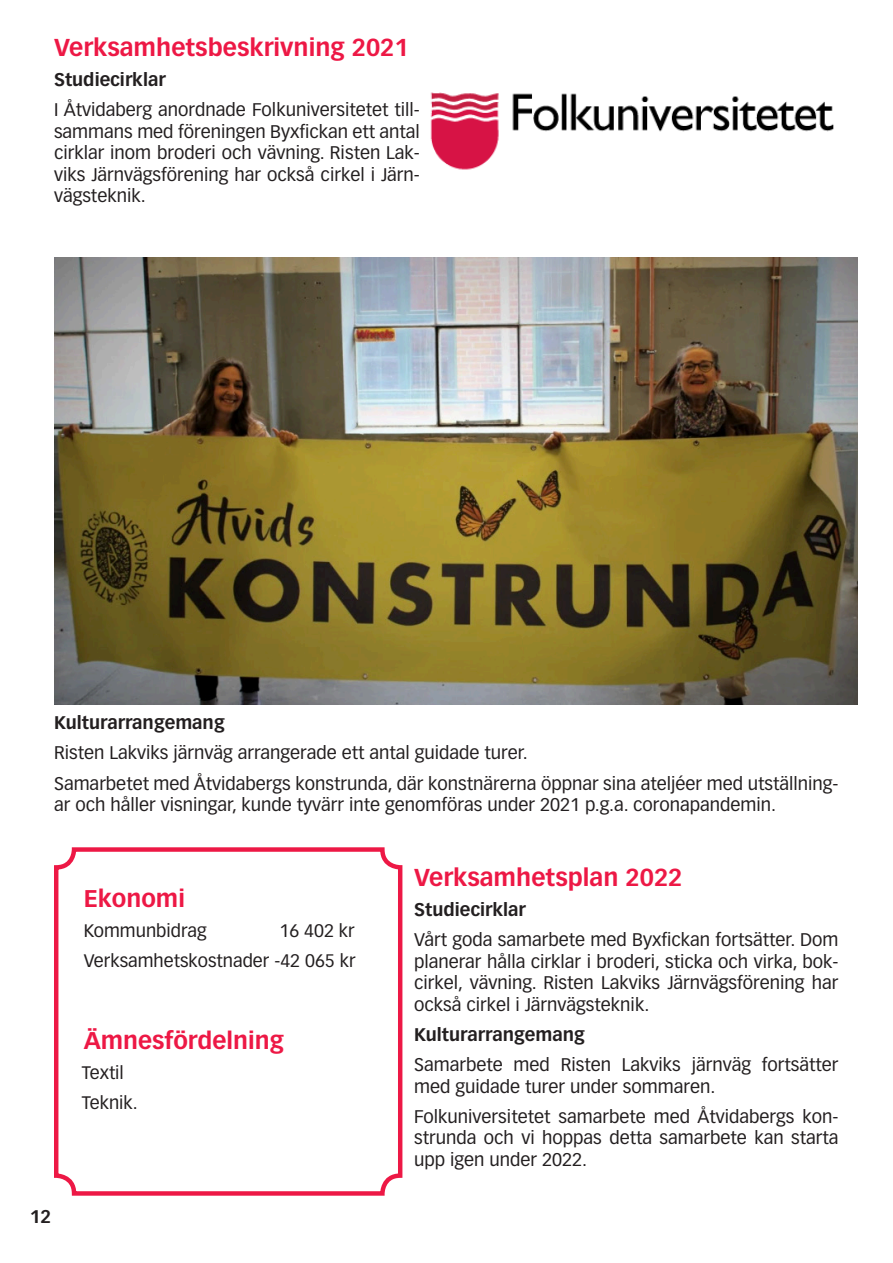
<style>
.page{position:relative;width:893px;height:1263px;background:#fff}
.page>*{position:absolute;margin:0;border:0;box-sizing:border-box;transform-origin:0 0}
.t1{font:700 24px "Vectora LT Std";color:#ed1845}
.t2{font:700 23.7px "Vectora LT Std";color:#ed1845}
.t3{font:18px/21.6px "Vectora LT Std";color:#231f20;text-align:justify}
.t4{font:700 18px "Vectora LT Std";color:#231f20}
.t5{font:17.85px "Vectora LT Std";color:#231f20}
</style>
<div class="page">
<div style="left:54px;top:847px;width:348px;height:349px;border:4px solid #ed1845;border-radius:18px"></div>
<img style="left:430px;top:92px;width:404px;height:78px">
<img style="left:54px;top:257px;width:804px;height:447px">
<p class="t1" style="left:54px;top:33px;width:356px">Verksamhetsbeskrivning 2021</p>
<p class="t4" style="left:54px;top:69px;width:113px">Studiecirklar</p>
<p class="t3" style="left:54px;top:99px;width:367px">I Åtvidaberg anordnade Folkuniversitetet till&shy;sammans med föreningen Byxfickan ett antal cirklar inom broderi och vävning. Risten Lak&shy;viks Järnvägsförening har också cirkel i Järn&shy;vägsteknik.</p>
<p class="t4" style="left:54px;top:712px;width:172px">Kulturarrangemang</p>
<p class="t3" style="left:54px;top:742px;width:475px">Risten Lakviks järnväg arrangerade ett antal guidade turer.</p>
<p class="t3" style="left:54px;top:772px;width:786px">Samarbetet med Åtvidabergs konstrunda, där konstnärerna öppnar sina ateljéer med utställning&shy;ar och håller visningar, kunde tyvärr inte genomföras under 2021 p.g.a. coronapandemin.</p>
<p class="t2" style="left:84px;top:884px;width:103px">Ekonomi</p>
<p class="t5" style="left:84px;top:920px;width:124px">Kommunbidrag</p>
<p class="t5" style="left:279px;top:920px;width:77px">16 402 kr</p>
<p class="t5" style="left:84px;top:950px;width:273px">Verksamhetskostnader -42 065 kr</p>
<p class="t2" style="left:84px;top:1026px;width:202px">Ämnesfördelning</p>
<p class="t5" style="left:82px;top:1062px;width:43px">Textil</p>
<p class="t5" style="left:82px;top:1092px;width:57px">Teknik.</p>
<p class="t4" style="left:30px;top:1206px;width:23px">12</p>
<p class="t1" style="left:414px;top:863px;width:270px">Verksamhetsplan 2022</p>
<p class="t4" style="left:414px;top:898px;width:113px">Studiecirklar</p>
<p class="t3" style="left:414px;top:929px;width:426px">Vårt goda samarbete med Byxfickan fortsätter. Dom planerar hålla cirklar i broderi, sticka och virka, bok&shy;cirkel, vävning. Risten Lakviks Järnvägsförening har också cirkel i Järnvägsteknik.</p>
<p class="t4" style="left:414px;top:1023px;width:172px">Kulturarrangemang</p>
<p class="t3" style="left:414px;top:1054px;width:426px">Samarbete med Risten Lakviks järnväg fortsätter med guidade turer under sommaren.</p>
<p class="t3" style="left:414px;top:1106px;width:426px">Folkuniversitetet samarbete med Åtvidabergs kon&shy;strunda och vi hoppas detta samarbete kan starta upp igen under 2022.</p>
</div>
